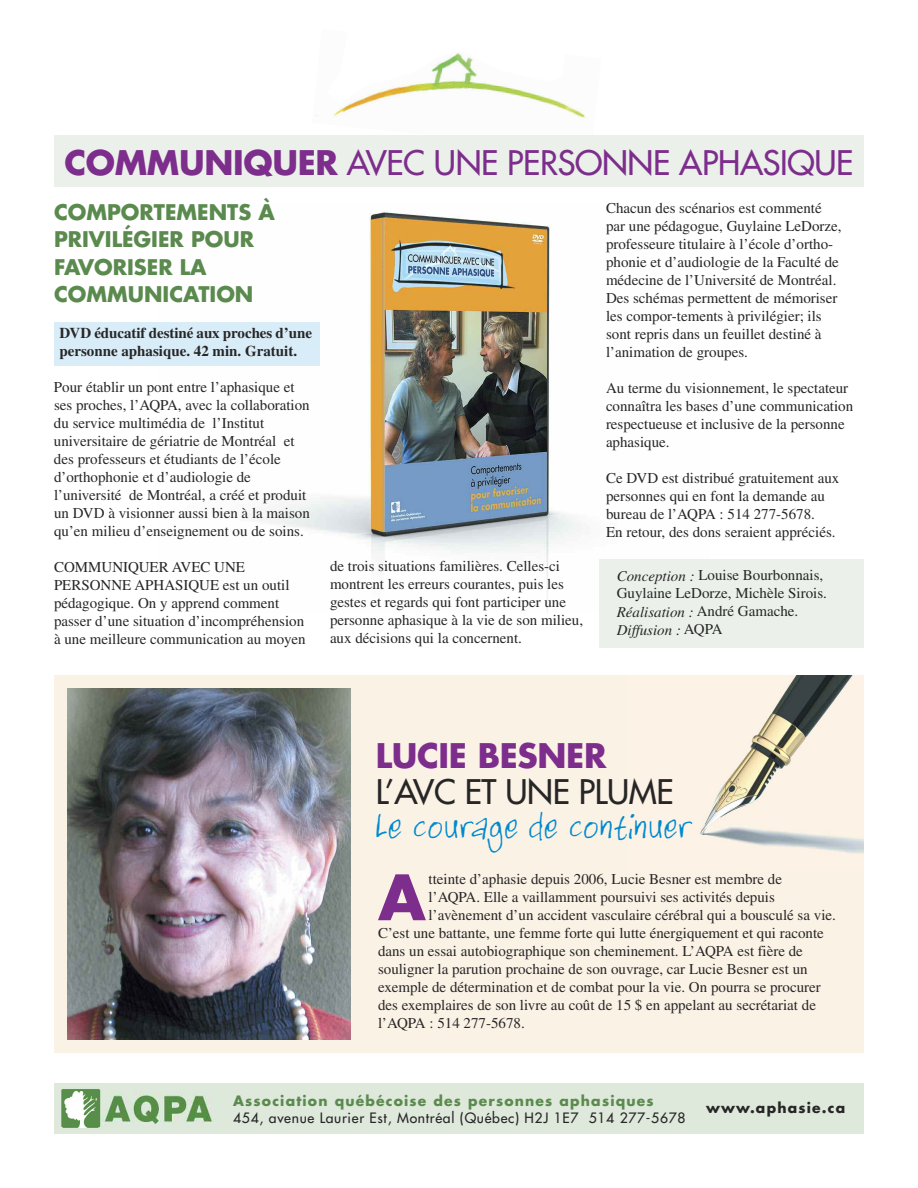
<style>
.page{position:relative;width:918px;height:1188px;background:#fff}
.page>*{position:absolute;margin:0;border:0;box-sizing:border-box;transform-origin:0 0}
.t1{font:700 60.9px "Futura";color:#7d2d8c}
.t2{font:45px "Maximillion";letter-spacing:.04em;color:#0089ce}
.t3{font:33px "Futura";letter-spacing:-.01em;color:#7d2d8c}
.t4{font:33px "Futura";letter-spacing:-.01em;color:#272627}
.t5{font:700 33px "Futura";letter-spacing:-.01em;color:#7d2d8c}
.t6{font:700 21px/27.3px "Futura";color:#5a8a4d}
.t7{font:15px/18px "Times";color:#272627}
.t8{font:700 15px/18px "Times";letter-spacing:-.005em;color:#272627}
.t9{font:13.95px "Futura";letter-spacing:.05em;color:#272627}
.t10{font:700 13.95px "Futura";letter-spacing:.085em;color:#5a8a4d}
.t11{font:700 13.95px "Futura";letter-spacing:.085em;color:#272627}
.s1{font-weight:700}
.s2{font-style:italic}
.s3{font-family:"Times Italic Os F"}
</style>
<div class="page">
<div style="left:54px;top:675px;width:810px;height:378px;background:#fbf2e6"></div>
<img style="left:700px;top:675px;width:164px;height:179px">
<img style="left:260px;top:210px;width:450px;height:403px">
<div style="left:54px;top:1083px;width:810px;height:51px;background:#dee8db"></div>
<img style="left:61px;top:1089px;width:40px;height:39px">
<img style="left:64px;top:1091px;width:34px;height:36px">
<img style="left:102px;top:1092px;width:113px;height:33px">
<img style="left:316px;top:53px;width:270px;height:67px">
<div style="left:54px;top:135px;width:810px;height:51px;background:#ebf1ea"></div>
<div style="left:54px;top:322px;width:266px;height:44px;background:#d9edf8"></div>
<div style="left:600px;top:560px;width:264px;height:88px;background:#ebf1ea"></div>
<img style="left:68px;top:688px;width:282px;height:351px">
<h3 class="t3" style="left:65px;top:146px;width:791px"><span class="s1">COMMUNIQUER</span> AVEC UNE PERSONNE APHASIQUE</h3>
<h3 class="t6" style="left:54px;top:200px;width:222px">COMPORTEMENTS À<br>PRIVILÉGIER POUR<br>FAVORISER LA<br>COMMUNICATION</h3>
<p class="t8" style="left:59px;top:325px;width:254px">DVD éducatif destiné aux proches d’une personne aphasique. 42 min. Gratuit.</p>
<p class="t7" style="left:54px;top:379px;width:257px">Pour établir un pont entre l’aphasique et ses proches, l’AQPA, avec la collaboration du service multimédia de l’Institut universitaire de gériatrie de Montréal et des professeurs et étudiants de l’école d’orthophonie et d’audiologie de l’université de Montréal, a créé et produit un DVD à visionner aussi bien à la maison qu’en milieu d’enseignement ou de soins.</p>
<p class="t7" style="left:54px;top:559px;width:253px">COMMUNIQUER AVEC UNE PERSONNE APHASIQUE est un outil pédagogique. On y apprend comment passer d’une situation d’incompréhension à une meilleure communication au moyen</p>
<p class="t7" style="left:330px;top:559px;width:255px">de trois situations familières. Celles-ci montrent les erreurs courantes, puis les gestes et regards qui font participer une personne aphasique à la vie de son milieu, aux décisions qui la concernent.</p>
<p class="t7" style="left:606px;top:200px;width:237px">Chacun des scénarios est commenté par une pédagogue, Guylaine LeDorze, professeure titulaire à l’école d’ortho&shy;phonie et d’audiologie de la Faculté de médecine de l’Université de Montréal.<br>Des schémas permettent de mémoriser les compor-tements à privilégier; ils sont repris dans un feuillet destiné à l’animation de groupes.</p>
<p class="t7" style="left:606px;top:380px;width:249px">Au terme du visionnement, le spectateur connaîtra les bases d’une communication respectueuse et inclusive de la personne aphasique.</p>
<p class="t7" style="left:606px;top:470px;width:235px">Ce DVD est distribué gratuitement aux personnes qui en font la demande au bureau de l’AQPA : 514 277-5678.<br>En retour, des dons seraient appréciés.</p>
<p class="t7" style="left:617px;top:568px;width:212px"><span class="s2">Conception :</span> Louise Bourbonnais,<br>Guylaine LeDorze, Michèle Sirois.<br><span class="s3">Réalisation :</span> André Gamache.<br><span class="s2">Diffusion :</span> AQPA</p>
<h3 class="t5" style="left:376px;top:740px;width:232px">LUCIE BESNER</h3>
<h3 class="t4" style="left:376px;top:775px;width:299px">L’AVC ET UNE PLUME</h3>
<h2 class="t2" style="left:376px;top:809px;width:318px">Le courage de continuer</h2>
<h1 class="t1" style="left:378px;top:870px;width:49px">A</h1>
<p class="t7" style="left:429px;top:872px;width:355px">tteinte d’aphasie depuis 2006, Lucie Besner est membre de</p>
<p class="t7" style="left:429px;top:890px;width:348px">l’AQPA. Elle a vaillamment poursuivi ses activités depuis</p>
<p class="t7" style="left:429px;top:908px;width:409px">l’avènement d’un accident vasculaire cérébral qui a bousculé sa vie.</p>
<p class="t7" style="left:378px;top:926px;width:447px">C’est une battante, une femme forte qui lutte énergiquement et qui raconte</p>
<p class="t7" style="left:378px;top:944px;width:426px">dans un essai autobiographique son cheminement. L’AQPA est fière de</p>
<p class="t7" style="left:378px;top:962px;width:431px">souligner la parution prochaine de son ouvrage, car Lucie Besner est un</p>
<p class="t7" style="left:378px;top:980px;width:444px">exemple de détermination et de combat pour la vie. On pourra se procurer</p>
<p class="t7" style="left:378px;top:998px;width:440px">des exemplaires de son livre au coût de 15 $ en appelant au secrétariat de</p>
<p class="t7" style="left:378px;top:1016px;width:148px">l’AQPA : 514 277-5678.</p>
<p class="t10" style="left:233px;top:1094px;width:422px">Association québécoise des personnes aphasiques</p>
<p class="t9" style="left:233px;top:1111px;width:454px">454, avenue Laurier Est, Montréal (Québec) H2J 1E7 514 277-5678</p>
<p class="t11" style="left:706px;top:1102px;width:141px">www.aphasie.ca</p>
</div>
